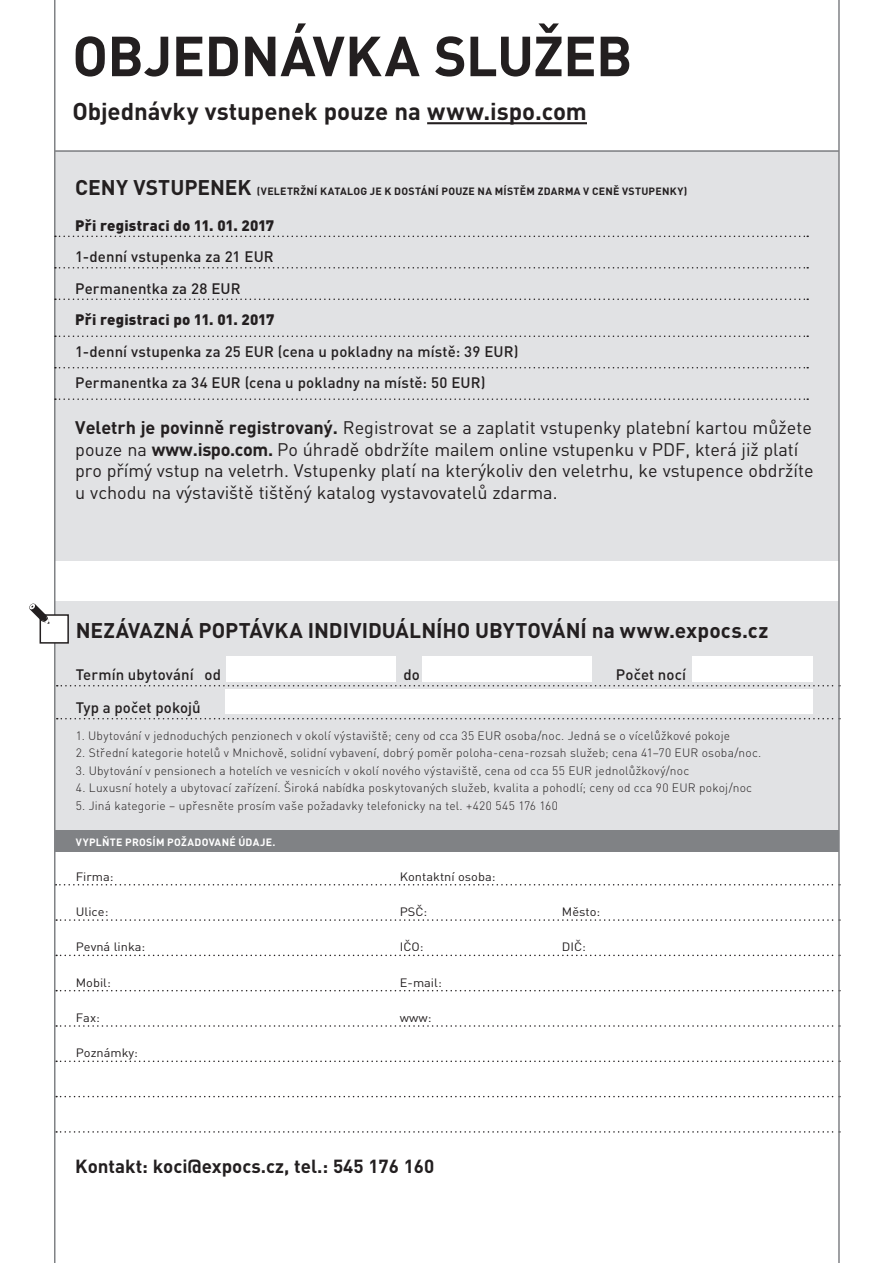
<style>
.page{position:relative;width:893px;height:1263px;background:#fff}
.page>*{position:absolute;margin:0;border:0;box-sizing:border-box;transform-origin:0 0}
.norm_ln{font:700 55.5px "Unient DINCE";letter-spacing:-.01em;color:#231f20}
.norm_ln-2{font:700 24px "Unient DINCE";color:#231f20}
.t1{font:700 21px "Unient DINCE";color:#231f20}
.t2{font:700 18.75px "DIN Pro";color:#231f20}
.norm_ln-3{font:18px/21.6px "Unient DINCE";color:#231f20}
.norm_ln-4{font:500 15px "Unient DINCE";letter-spacing:.005em;color:#231f20}
.norm_ln-5{font:900 15px "Unient DINCE";letter-spacing:.01em;color:#231f20}
.norm_ln-6{font:300 12px "Unient DINCE";letter-spacing:.015em;color:#231f20}
.t3{font:12px "Unient DINCE";color:#231f20;scale:1.07 1}
.norm_ln-7{font:700 10.5px "Unient DINCE";letter-spacing:.025em;color:#231f20}
.norm_ln-8{font:700 10.5px "Unient DINCE";letter-spacing:.025em;color:#fff}
.s1{font-size:21px}
.s2{font-weight:700}
</style>
<div class="page">
<hr style="left:427px;top:122px;width:160px;height:2px;background:#231f20">
<div style="left:55px;top:601px;width:784px;height:234px;background:#e1e2e4"></div>
<div style="left:55px;top:150px;width:784px;height:410px;background:#e1e2e4"></div>
<svg style="left:56px;top:919px;width:778px;height:2px"></svg>
<svg style="left:56px;top:884px;width:778px;height:1px"></svg>
<svg style="left:56px;top:1060px;width:778px;height:2px"></svg>
<svg style="left:56px;top:1025px;width:778px;height:2px"></svg>
<svg style="left:56px;top:990px;width:778px;height:1px"></svg>
<svg style="left:56px;top:955px;width:778px;height:1px"></svg>
<svg style="left:56px;top:1096px;width:778px;height:1px"></svg>
<svg style="left:56px;top:1131px;width:778px;height:2px"></svg>
<div style="left:55px;top:831px;width:784px;height:21px;background:#808285"></div>
<svg style="left:57px;top:718px;width:777px;height:1px"></svg>
<svg style="left:57px;top:685px;width:777px;height:1px"></svg>
<hr style="left:838px;top:0;width:2px;height:1263px;background:#808285">
<hr style="left:54px;top:0;width:2px;height:1263px;background:#808285">
<hr style="left:54px;top:150px;width:785px;height:2px;background:#808285">
<div style="left:225px;top:689px;width:588px;height:25px;background:#fff"></div>
<div style="left:226px;top:656px;width:170px;height:25px;background:#fff"></div>
<div style="left:422px;top:656px;width:170px;height:25px;background:#fff"></div>
<div style="left:692px;top:656px;width:121px;height:25px;background:#fff"></div>
<div style="left:40px;top:615px;width:28px;height:28px;background:#fff"></div>
<div style="left:40px;top:614px;width:29px;height:30px;border:2px solid #231f20"></div>
<svg style="left:29px;top:603px;width:21px;height:21px"></svg>
<svg style="left:55px;top:236px;width:753px;height:1px"></svg>
<svg style="left:55px;top:267px;width:753px;height:2px"></svg>
<svg style="left:55px;top:298px;width:753px;height:2px"></svg>
<svg style="left:55px;top:335px;width:753px;height:2px"></svg>
<svg style="left:55px;top:367px;width:753px;height:1px"></svg>
<svg style="left:55px;top:398px;width:753px;height:2px"></svg>
<p class="norm_ln" style="left:72px;top:19px;width:562px">OBJEDNÁVKA SLUŽEB</p>
<p class="norm_ln-2" style="left:72px;top:95px;width:516px">Objednávky vstupenek pouze na www.ispo.com</p>
<p class="norm_ln-7" style="left:75px;top:184px;width:614px"><span class="s1">CENY VSTUPENEK</span> (VELETRŽNÍ KATALOG JE K DOSTÁNÍ POUZE NA MÍSTĚM ZDARMA V CENĚ VSTUPENKY)</p>
<p class="norm_ln-5" style="left:75px;top:215px;width:201px">Při registraci do 11. 01. 2017</p>
<p class="norm_ln-4" style="left:75px;top:247px;width:200px">1-denní vstupenka za 21 EUR</p>
<p class="norm_ln-4" style="left:75px;top:278px;width:167px">Permanentka za 28 EUR</p>
<p class="norm_ln-5" style="left:75px;top:310px;width:201px">Při registraci po 11. 01. 2017</p>
<p class="norm_ln-4" style="left:75px;top:341px;width:445px">1-denní vstupenka za 25 EUR (cena u pokladny na místě: 39 EUR)</p>
<p class="norm_ln-4" style="left:75px;top:373px;width:412px">Permanentka za 34 EUR (cena u pokladny na místě: 50 EUR)</p>
<p class="norm_ln-3" style="left:75px;top:416px;width:740px"><span class="s2">Veletrh je povinně registrovaný.</span> Registrovat se a zaplatit vstupenky platební kartou můžete pouze na <span class="s2">www.ispo.com.</span> Po úhradě obdržíte mailem online vstupenku v PDF, která již platí pro přímý vstup na veletrh. Vstupenky platí na kterýkoliv den veletrhu, ke vstupence obdržíte u vchodu na výstaviště tištěný katalog vystavovatelů zdarma.</p>
<p class="t1" style="left:76px;top:616px;width:694px">NEZÁVAZNÁ POPTÁVKA INDIVIDUÁLNÍHO UBYTOVÁNÍ na www.expocs.cz</p>
<p class="norm_ln-4" style="left:76px;top:664px;width:147px">Termín ubytování od</p>
<p class="norm_ln-4" style="left:403px;top:664px;width:18px">do</p>
<p class="norm_ln-4" style="left:616px;top:664px;width:72px">Počet nocí</p>
<p class="norm_ln-4" style="left:76px;top:697px;width:126px">Typ a počet pokojů</p>
<p class="norm_ln-6" style="left:76px;top:730px;width:656px">1. Ubytování v jednoduchých penzionech v okolí výstaviště; ceny od cca 35 EUR osoba/noc. Jedná se o vícelůžkové pokoje</p>
<p class="norm_ln-6" style="left:76px;top:747px;width:687px">2. Střední kategorie hotelů v Mnichově, solidní vybavení, dobrý poměr poloha-cena-rozsah služeb; cena 41–70 EUR osoba/noc.</p>
<p class="norm_ln-6" style="left:76px;top:765px;width:615px">3. Ubytování v pensionech a hotelích ve vesnicích v okolí nového výstaviště, cena od cca 55 EUR jednolůžkový/noc</p>
<p class="norm_ln-6" style="left:76px;top:782px;width:678px">4. Luxusní hotely a ubytovací zařízení. Široká nabídka poskytovaných služeb, kvalita a pohodlí; ceny od cca 90 EUR pokoj/noc</p>
<p class="norm_ln-6" style="left:76px;top:800px;width:484px">5. Jiná kategorie – upřesněte prosím vaše požadavky telefonicky na tel. +420 545 176 160</p>
<p class="norm_ln-8" style="left:76px;top:835px;width:201px">VYPLŇTE PROSÍM POŽADOVANÉ ÚDAJE.</p>
<p class="t3" style="left:76px;top:868px;width:37px">Firma:</p>
<p class="t3" style="left:400px;top:868px;width:91px">Kontaktní osoba:</p>
<p class="t3" style="left:76px;top:904px;width:32px">Ulice:</p>
<p class="t3" style="left:400px;top:904px;width:27px">PSČ:</p>
<p class="t3" style="left:562px;top:904px;width:37px">Město:</p>
<p class="t3" style="left:76px;top:939px;width:67px">Pevná linka:</p>
<p class="t3" style="left:400px;top:939px;width:24px">IČO:</p>
<p class="t3" style="left:562px;top:939px;width:24px">DIČ:</p>
<p class="t3" style="left:76px;top:974px;width:34px">Mobil:</p>
<p class="t3" style="left:400px;top:974px;width:41px">E-mail:</p>
<p class="t3" style="left:76px;top:1009px;width:24px">Fax:</p>
<p class="t3" style="left:400px;top:1009px;width:31px">www:</p>
<p class="t3" style="left:76px;top:1045px;width:60px">Poznámky:</p>
<p class="t2" style="left:75px;top:1153px;width:360px">Kontakt: koci@expocs.cz, tel.: 545 176 160</p>
</div>
